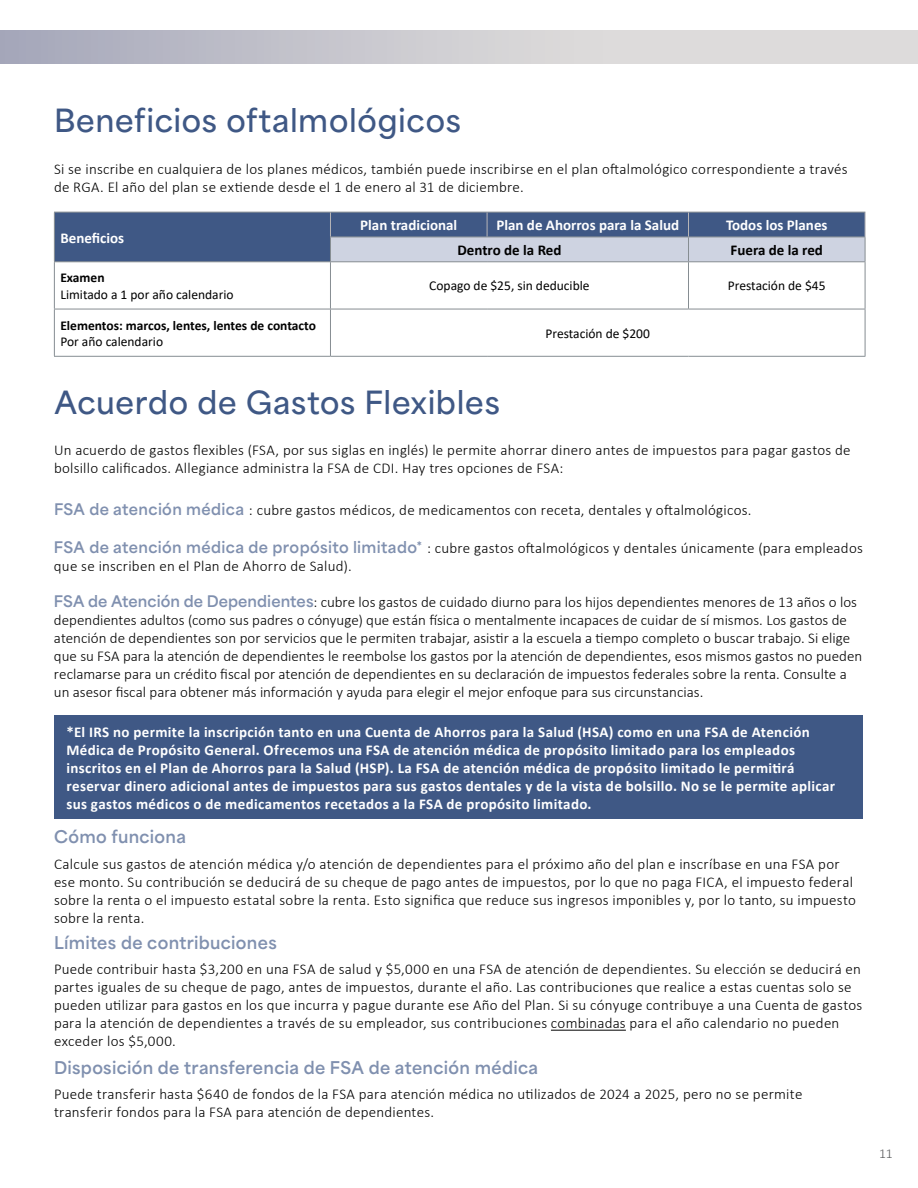
<style>
.page{position:relative;width:918px;height:1188px;background:#fff}
.page>*{position:absolute;margin:0;border:0;box-sizing:border-box;transform-origin:0 0}
.t1{font:600 30px "Area Normal";letter-spacing:.02em;color:#3f5885}
.t2{font:700 16.5px "Area Normal";letter-spacing:.02em;color:#8090af}
.t3{font:300 15px/18px "Calibri";letter-spacing:.015em;color:#000}
.t4{font:700 15px/18px "Calibri";letter-spacing:.02em;color:#fff}
.t5{font:700 15px "Calibri";color:#fff}
.t6{font:700 15px "Calibri";color:#000}
.t7{font:13.5px "Calibri";color:#000}
.t8{font:700 13.5px "Calibri";color:#000}
.t9{font:300 13.5px "Calibri";color:#58595b}
.s1{font-family:"Area Normal";font-weight:700;color:#8090af}
</style>
<div class="page">
<div style="left:0;top:31px;width:918px;height:32px;background:linear-gradient(to right,#adaebe,#eae7e3)"></div>
<hr style="left:865px;top:309px;width:1px;height:47px;background:#868d92">
<hr style="left:54px;top:262px;width:1px;height:47px;background:#868d92">
<hr style="left:330px;top:262px;width:1px;height:47px;background:#868d92">
<hr style="left:688px;top:262px;width:1px;height:47px;background:#868d92">
<hr style="left:865px;top:262px;width:1px;height:47px;background:#868d92">
<hr style="left:54px;top:309px;width:276px;height:1px;background:#868d92">
<hr style="left:54px;top:309px;width:1px;height:47px;background:#868d92">
<hr style="left:330px;top:309px;width:157px;height:1px;background:#868d92">
<hr style="left:330px;top:309px;width:1px;height:47px;background:#868d92">
<hr style="left:487px;top:309px;width:201px;height:1px;background:#868d92">
<hr style="left:688px;top:309px;width:177px;height:1px;background:#868d92">
<hr style="left:54px;top:356px;width:276px;height:1px;background:#868d92">
<hr style="left:330px;top:356px;width:157px;height:1px;background:#868d92">
<hr style="left:487px;top:356px;width:201px;height:1px;background:#868d92">
<hr style="left:688px;top:356px;width:177px;height:1px;background:#868d92">
<svg style="left:54px;top:212px;width:812px;height:50px;background:#6f81a2"></svg>
<hr style="left:551px;top:1030px;width:75px;height:1px;background:#000">
<div style="left:54px;top:715px;width:809px;height:104px;background:#3f5885"></div>
<h1 class="t1" style="left:54px;top:93px;width:408px">Beneficios oftalmológicos</h1>
<p class="t3" style="left:54px;top:160px;width:795px">Si se inscribe en cualquiera de los planes médicos, también puede inscribirse en el plan oftalmológico correspondiente a través de RGA. El año del plan se extiende desde el 1 de enero al 31 de diciembre.</p>
<p class="t5" style="left:60px;top:227px;width:65px">Beneficios</p>
<p class="t5" style="left:360px;top:215px;width:99px">Plan tradicional</p>
<p class="t5" style="left:496px;top:215px;width:184px">Plan de Ahorros para la Salud</p>
<p class="t5" style="left:726px;top:215px;width:103px">Todos los Planes</p>
<p class="t6" style="left:457px;top:239px;width:106px">Dentro de la Red</p>
<p class="t6" style="left:731px;top:239px;width:94px">Fuera de la red</p>
<p class="t8" style="left:60px;top:268px;width:46px">Examen</p>
<p class="t7" style="left:60px;top:285px;width:175px">Limitado a 1 por año calendario</p>
<p class="t8" style="left:60px;top:316px;width:257px">Elementos: marcos, lentes, lentes de contacto</p>
<p class="t7" style="left:60px;top:332px;width:104px">Por año calendario</p>
<p class="t7" style="left:429px;top:277px;width:162px">Copago de $25, sin deducible</p>
<p class="t7" style="left:728px;top:277px;width:99px">Prestación de $45</p>
<p class="t7" style="left:546px;top:324px;width:106px">Prestación de $200</p>
<h1 class="t1" style="left:54px;top:376px;width:447px">Acuerdo de Gastos Flexibles</h1>
<p class="t3" style="left:54px;top:440px;width:798px">Un acuerdo de gastos flexibles (FSA, por sus siglas en inglés) le permite ahorrar dinero antes de impuestos para pagar gastos de bolsillo calificados. Allegiance administra la FSA de CDI. Hay tres opciones de FSA:</p>
<p class="t3" style="left:54px;top:501px;width:699px"><span class="s1">FSA de atención médica</span> : cubre gastos médicos, de medicamentos con receta, dentales y oftalmológicos.</p>
<p class="t3" style="left:54px;top:539px;width:810px"><span class="s1">FSA de atención médica de propósito limitado*</span> : cubre gastos oftalmológicos y dentales únicamente (para empleados que se inscriben en el Plan de Ahorro de Salud).</p>
<p class="t3" style="left:54px;top:593px;width:810px"><span class="s1">FSA de Atención de Dependientes</span>: cubre los gastos de cuidado diurno para los hijos dependientes menores de 13 años o los dependientes adultos (como sus padres o cónyuge) que están física o mentalmente incapaces de cuidar de sí mismos. Los gastos de atención de dependientes son por servicios que le permiten trabajar, asistir a la escuela a tiempo completo o buscar trabajo. Si elige que su FSA para la atención de dependientes le reembolse los gastos por la atención de dependientes, esos mismos gastos no pueden reclamarse para un crédito fiscal por atención de dependientes en su declaración de impuestos federales sobre la renta. Consulte a un asesor fiscal para obtener más información y ayuda para elegir el mejor enfoque para sus circunstancias.</p>
<p class="t4" style="left:66px;top:723px;width:770px">*El IRS no permite la inscripción tanto en una Cuenta de Ahorros para la Salud (HSA) como en una FSA de Atención Médica de Propósito General. Ofrecemos una FSA de atención médica de propósito limitado para los empleados inscritos en el Plan de Ahorros para la Salud (HSP). La FSA de atención médica de propósito limitado le permitirá reservar dinero adicional antes de impuestos para sus gastos dentales y de la vista de bolsillo. No se le permite aplicar sus gastos médicos o de medicamentos recetados a la FSA de propósito limitado.</p>
<p class="t2" style="left:54px;top:822px;width:133px">Cómo funciona</p>
<p class="t3" style="left:54px;top:855px;width:804px">Calcule sus gastos de atención médica y/o atención de dependientes para el próximo año del plan e inscríbase en una FSA por ese monto. Su contribución se deducirá de su cheque de pago antes de impuestos, por lo que no paga FICA, el impuesto federal sobre la renta o el impuesto estatal sobre la renta. Esto significa que reduce sus ingresos imponibles y, por lo tanto, su impuesto sobre la renta.</p>
<p class="t2" style="left:54px;top:928px;width:224px">Límites de contribuciones</p>
<p class="t3" style="left:54px;top:960px;width:810px">Puede contribuir hasta $3,200 en una FSA de salud y $5,000 en una FSA de atención de dependientes. Su elección se deducirá en partes iguales de su cheque de pago, antes de impuestos, durante el año. Las contribuciones que realice a estas cuentas solo se pueden utilizar para gastos en los que incurra y pague durante ese Año del Plan. Si su cónyuge contribuye a una Cuenta de gastos para la atención de dependientes a través de su empleador, sus contribuciones combinadas para el año calendario no pueden exceder los $5,000.</p>
<p class="t2" style="left:54px;top:1052px;width:486px">Disposición de transferencia de FSA de atención médica</p>
<p class="t3" style="left:54px;top:1085px;width:750px">Puede transferir hasta $640 de fondos de la FSA para atención médica no utilizados de 2024 a 2025, pero no se permite transferir fondos para la FSA para atención de dependientes.</p>
<p class="t9" style="left:879px;top:1145px;width:15px">11</p>
</div>
